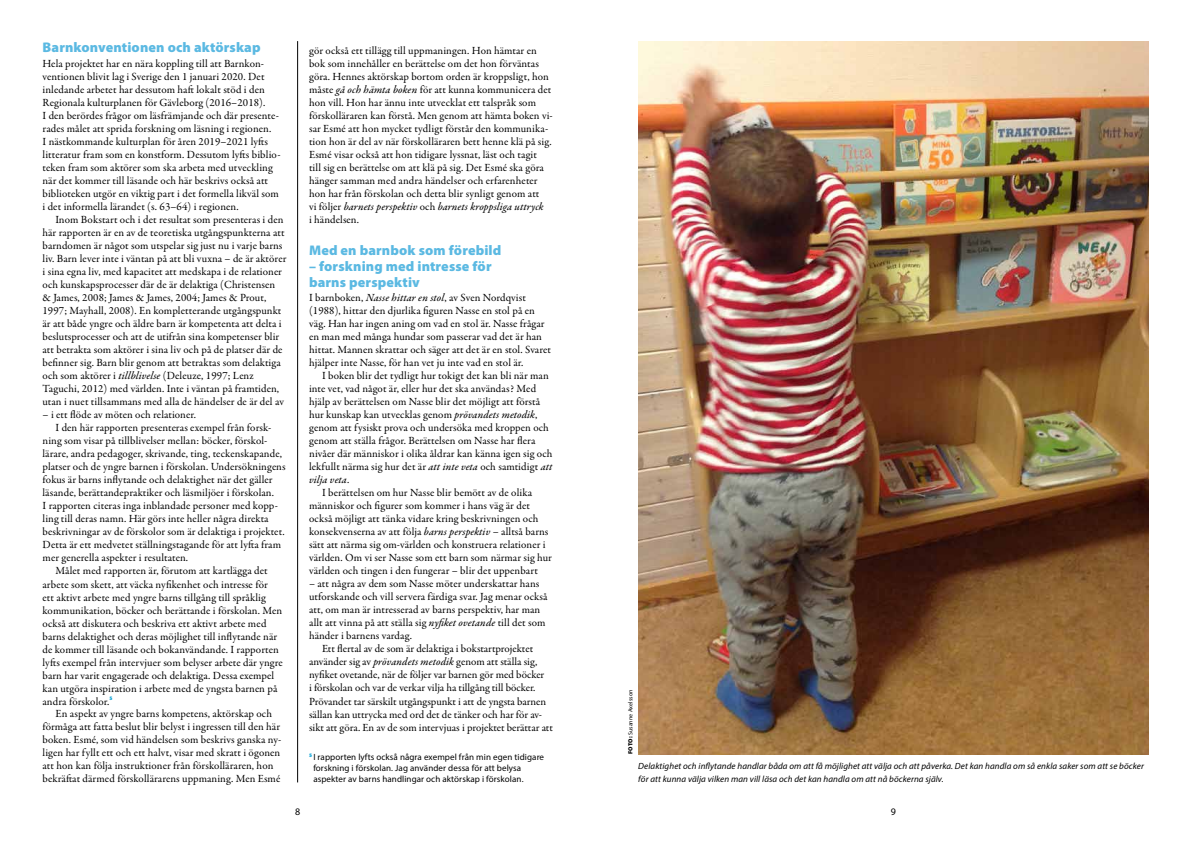
<style>
.page{position:relative;width:1191px;height:842px;background:#fff}
.page>*{position:absolute;margin:0;border:0;box-sizing:border-box;transform-origin:0 0}
.t1{font:900 14px/16px "Myriad Pro";letter-spacing:.01em;color:#5bb9e2}
.t2{font:11px/13px "Garamond Premr Pro";letter-spacing:.005em;color:#000}
.t3{font:11px "Garamond Premr Pro Med It";letter-spacing:.005em;color:#000}
.t4{font:10px "Myriad Pro";color:#000}
.t5{font:italic 9px/13px "Myriad Pro";letter-spacing:.01em;color:#000}
.t6{font:9px/11px "Myriad Pro";letter-spacing:.01em;color:#000}
.t7{font:6px "Myriad Pro";letter-spacing:.01em;color:#000}
.s1{font-family:"Garamond Premr Pro Med It"}
.s2{font-family:"Garamond Premr Pro"}
.s3{font-weight:900}
</style>
<div class="page">
<hr style="left:297px;top:41px;width:1px;height:741px;background:#000">
<img style="left:638px;top:41px;width:510px;height:713px">
<p class="t1" style="left:43px;top:39px;width:220px">Barnkonventionen och aktörskap</p>
<p class="t2" style="left:43px;top:58px;width:239px">Hela projektet har en nära koppling till att Barnkon&shy;ventionen blivit lag i Sverige den 1 januari 2020. Det inledande arbetet har dessutom haft lokalt stöd i den Regionala kulturplanen för Gävleborg (2016–2018).<br>I den berördes frågor om läsfrämjande och där presente&shy;rades målet att sprida forskning om läsning i regionen.<br>I nästkommande kulturplan för åren 2019–2021 lyfts litteratur fram som en konstform. Dessutom lyfts biblio&shy;teken fram som aktörer som ska arbeta med utveckling när det kommer till läsande och här beskrivs också att biblioteken utgör en viktig part i det formella likväl som i det informella lärandet (s. 63–64) i regionen.</p>
<p class="t2" style="left:43px;top:214px;width:245px;text-indent:13px">Inom Bokstart och i det resultat som presenteras i den här rapporten är en av de teoretiska utgångspunkterna att barndomen är något som utspelar sig just nu i varje barns liv. Barn lever inte i väntan på att bli vuxna – de är aktörer i sina egna liv, med kapacitet att medskapa i de relationer och kunskapsprocesser där de är delaktiga (Christensen &amp; James, 2008; James &amp; James, 2004; James &amp; Prout, 1997; Mayhall, 2008). En kompletterande utgångspunkt är att både yngre och äldre barn är kompetenta att delta i beslutsprocesser och att de utifrån sina kompetenser blir att betrakta som aktörer i sina liv och på de platser där de befinner sig. Barn blir genom att betraktas som delaktiga och som aktörer i <span class="s1">tillblivelse</span> (Deleuze, 1997; Lenz Taguchi, 2012) med världen. Inte i väntan på framtiden, utan i nuet tillsammans med alla de händelser de är del av</p>
<p class="t2" style="left:43px;top:409px;width:155px">– i ett flöde av möten och relationer.</p>
<p class="t2" style="left:56px;top:422px;width:217px">I den här rapporten presenteras exempel från forsk-</p>
<p class="t2" style="left:43px;top:435px;width:226px">ning som visar på tillblivelser mellan: böcker, förskol-</p>
<p class="t2" style="left:43px;top:448px;width:241px">lärare, andra pedagoger, skrivande, ting, teckenskapande,</p>
<p class="t2" style="left:43px;top:461px;width:244px">platser och de yngre barnen i förskolan. Undersökningens</p>
<p class="t2" style="left:43px;top:474px;width:232px">fokus är barns inflytande och delaktighet när det gäller</p>
<p class="t2" style="left:43px;top:487px;width:233px">läsande, berättandepraktiker och läsmiljöer i förskolan.</p>
<p class="t2" style="left:43px;top:500px;width:237px">I rapporten citeras inga inblandade personer med kopp-</p>
<p class="t2" style="left:43px;top:513px;width:228px">ling till deras namn. Här görs inte heller några direkta</p>
<p class="t2" style="left:43px;top:526px;width:244px">beskrivningar av de förskolor som är delaktiga i projektet.</p>
<p class="t2" style="left:43px;top:539px;width:240px">Detta är ett medvetet ställningstagande för att lyfta fram</p>
<p class="t2" style="left:43px;top:552px;width:147px">mer generella aspekter i resultaten.</p>
<p class="t2" style="left:56px;top:565px;width:214px">Målet med rapporten är, förutom att kartlägga det</p>
<p class="t2" style="left:43px;top:578px;width:227px">arbete som skett, att väcka nyfikenhet och intresse för</p>
<p class="t2" style="left:43px;top:591px;width:225px">ett aktivt arbete med yngre barns tillgång till språklig</p>
<p class="t2" style="left:43px;top:604px;width:241px">kommunikation, böcker och berättande i förskolan. Men</p>
<p class="t2" style="left:43px;top:617px;width:225px">också att diskutera och beskriva ett aktivt arbete med</p>
<p class="t2" style="left:43px;top:630px;width:236px">barns delaktighet och deras möjlighet till inflytande när</p>
<p class="t2" style="left:43px;top:643px;width:238px">de kommer till läsande och bokanvändande. I rapporten</p>
<p class="t2" style="left:43px;top:656px;width:242px">lyfts exempel från intervjuer som belyser arbete där yngre</p>
<p class="t2" style="left:43px;top:669px;width:233px">barn har varit engagerade och delaktiga. Dessa exempel</p>
<p class="t2" style="left:43px;top:682px;width:236px">kan utgöra inspiration i arbete med de yngsta barnen på</p>
<p class="t2" style="left:43px;top:695px;width:72px">andra förskolor.<sup>5</sup></p>
<p class="t2" style="left:56px;top:708px;width:218px">En aspekt av yngre barns kompetens, aktörskap och</p>
<p class="t2" style="left:43px;top:721px;width:239px">förmåga att fatta beslut blir belyst i ingressen till den här</p>
<p class="t2" style="left:43px;top:734px;width:240px">boken. Esmé, som vid händelsen som beskrivs ganska ny-</p>
<p class="t2" style="left:43px;top:747px;width:239px">ligen har fyllt ett och ett halvt, visar med skratt i ögonen</p>
<p class="t2" style="left:43px;top:760px;width:232px">att hon kan följa instruktioner från förskolläraren, hon</p>
<p class="t2" style="left:43px;top:773px;width:239px">bekräftat därmed förskollärarens uppmaning. Men Esmé</p>
<p class="t2" style="left:309px;top:45px;width:245px">gör också ett tillägg till uppmaningen. Hon hämtar en bok som innehåller en berättelse om det hon förväntas göra. Hennes aktörskap bortom orden är kroppsligt, hon måste <span class="s1">gå och hämta boken</span> för att kunna kommunicera det hon vill. Hon har ännu inte utvecklat ett talspråk som förskolläraren kan förstå. Men genom att hämta boken vi&shy;sar Esmé att hon mycket tydligt förstår den kommunika&shy;tion hon är del av när förskolläraren bett henne klä på sig.<br>Esmé visar också att hon tidigare lyssnat, läst och tagit<br>till sig en berättelse om att klä på sig. Det Esmé ska göra hänger samman med andra händelser och erfarenheter hon har från förskolan och detta blir synligt genom att</p>
<p class="t3" style="left:309px;top:200px;width:236px"><span class="s2">vi följer</span> barnets perspektiv <span class="s2">och</span> barnets kroppsliga uttryck</p>
<p class="t2" style="left:309px;top:214px;width:52px">i händelsen.</p>
<p class="t1" style="left:309px;top:242px;width:194px">Med en barnbok som förebild</p>
<p class="t1" style="left:309px;top:258px;width:184px">– forskning med intresse för barns perspektiv</p>
<p class="t2" style="left:309px;top:292px;width:243px">I barnboken, <span class="s1">Nasse hittar en stol</span>, av Sven Nordqvist (1988), hittar den djurlika figuren Nasse en stol på en väg. Han har ingen aning om vad en stol är. Nasse frågar en man med många hundar som passerar vad det är han hittat. Mannen skrattar och säger att det är en stol. Svaret hjälper inte Nasse, för han vet ju inte vad en stol är.</p>
<p class="t2" style="left:309px;top:370px;width:245px;text-indent:13px">I boken blir det tydligt hur tokigt det kan bli när man inte vet, vad något är, eller hur det ska användas? Med hjälp av berättelsen om Nasse blir det möjligt att förstå hur kunskap kan utvecklas genom <span class="s1">prövandets metodik</span>, genom att fysiskt prova och undersöka med kroppen och genom att ställa frågor. Berättelsen om Nasse har flera nivåer där människor i olika åldrar kan känna igen sig och lekfullt närma sig hur det är <span class="s1">att inte veta</span> och samtidigt <span class="s1">att</span></p>
<p class="t3" style="left:309px;top:473px;width:42px">vilja veta<span class="s2">.</span></p>
<p class="t2" style="left:309px;top:487px;width:244px;text-indent:13px">I berättelsen om hur Nasse blir bemött av de olika människor och figurer som kommer i hans väg är det också möjligt att tänka vidare kring beskrivningen och konsekvenserna av att följa <span class="s1">barns perspektiv</span> – alltså barns sätt att närma sig om-världen och konstruera relationer i världen. Om vi ser Nasse som ett barn som närmar sig hur världen och tingen i den fungerar – blir det uppenbart</p>
<p class="t2" style="left:309px;top:578px;width:240px">– att några av dem som Nasse möter underskattar hans utforskande och vill servera färdiga svar. Jag menar också att, om man är intresserad av barns perspektiv, har man allt att vinna på att ställa sig <span class="s1">nyfiket ovetande</span> till det som händer i barnens vardag.</p>
<p class="t2" style="left:309px;top:643px;width:245px;text-indent:13px">Ett flertal av de som är delaktiga i bokstartprojektet använder sig av <span class="s1">prövandets metodik</span> genom att ställa sig, nyfiket ovetande, när de följer var barnen gör med böcker<br>i förskolan och var de verkar vilja ha tillgång till böcker.<br>Prövandet tar särskilt utgångspunkt i att de yngsta barnen sällan kan uttrycka med ord det de tänker och har för av&shy;sikt att göra. En av de som intervjuas i projektet berättar att</p>
<p class="t6" style="left:313px;top:752px;width:232px;text-indent:-4px"><sup>5</sup> I rapporten lyfts också några exempel från min egen tidigare forskning i förskolan. Jag använder dessa för att belysa aspekter av barns handlingar och aktörskap i förskolan.</p>
<p class="t5" style="left:638px;top:760px;width:507px">Delaktighet och inflytande handlar båda om att få möjlighet att välja och att påverka. Det kan handla om så enkla saker som att se böcker för att kunna välja vilken man vill läsa och det kan handla om att nå böckerna själv.</p>
<p class="t7" style="left:627px;top:754px;width:66px;rotate:-90deg"><span class="s3">FOTO:</span> Susanne Axelsson</p>
<p class="t4" style="left:295px;top:806px;width:7px">8</p>
<p class="t4" style="left:890px;top:806px;width:7px">9</p>
</div>
